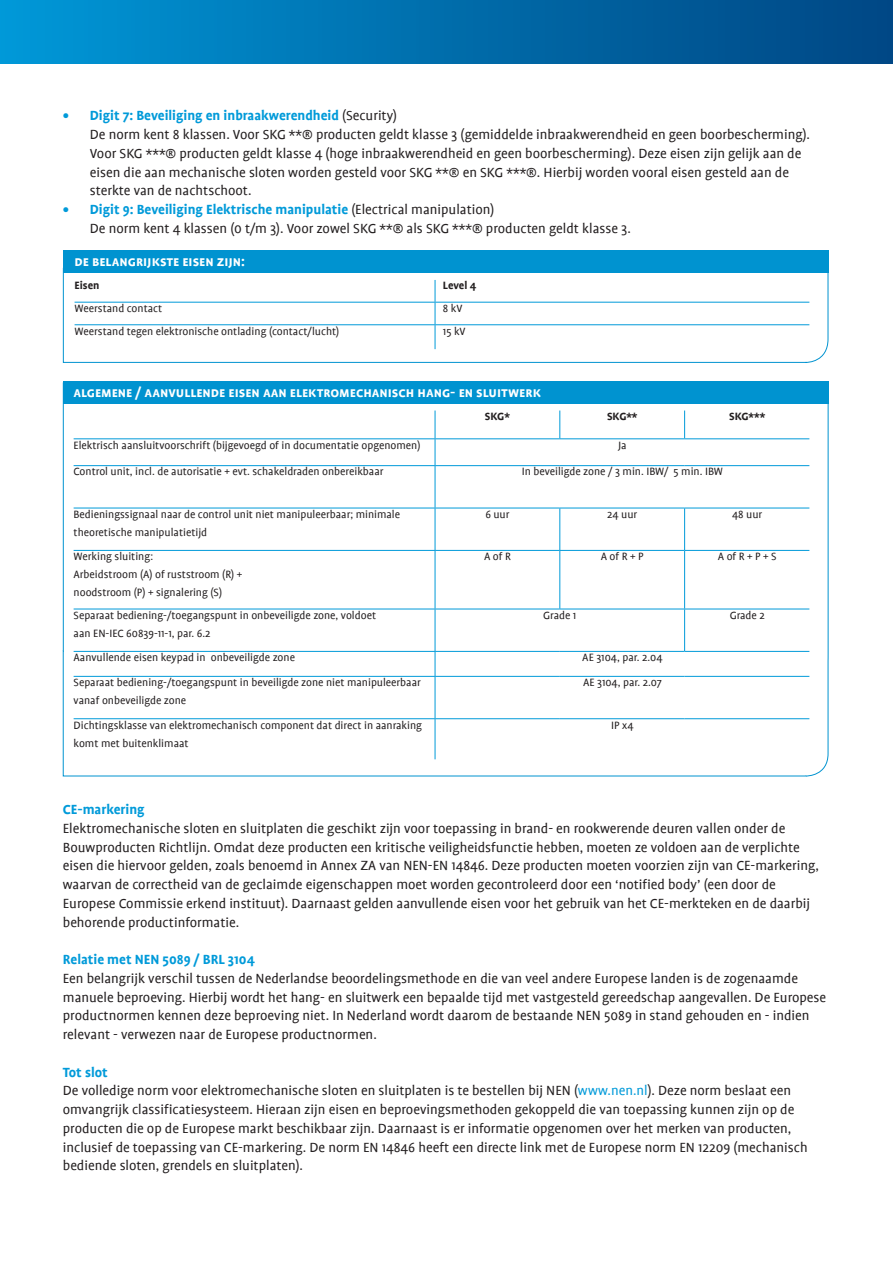
<style>
.page{position:relative;width:893px;height:1263px;background:#fff}
.page>*{position:absolute;margin:0;border:0;box-sizing:border-box;transform-origin:0 0}
.t1{font:15px/18.8px "Profile";color:#231f20}
.t2{font:700 15px "Profile SC";color:#fff}
.t3{font:700 15px "Profile";color:#009ad9}
.CCV_kader_tekst{font:12px/18px "Profile";color:#231f20}
.CCV_kader_subkopje{font:700 12px "Profile";color:#231f20}
.s1{font-weight:700;color:#009ad9}
.s2{color:#009ad9}
</style>
<div class="page">
<div style="left:0;top:0;width:893px;height:64px;background:linear-gradient(to right,#0097d6,#004583)"></div>
<div style="left:63px;top:250px;width:765px;height:23px;background:#0093d0"></div>
<div style="left:63px;top:381px;width:765px;height:23px;background:#0093d0"></div>
<svg style="left:63px;top:268px;width:766px;height:95px"></svg>
<svg style="left:62px;top:382px;width:767px;height:395px"></svg>
<hr style="left:75px;top:302px;width:360px;height:1px;background:#009ad9">
<hr style="left:435px;top:302px;width:374px;height:1px;background:#009ad9">
<hr style="left:75px;top:324px;width:360px;height:1px;background:#009ad9">
<hr style="left:435px;top:324px;width:374px;height:1px;background:#009ad9">
<svg style="left:435px;top:280px;width:1px;height:69px"></svg>
<svg style="left:559px;top:410px;width:1px;height:28px"></svg>
<svg style="left:684px;top:410px;width:1px;height:28px"></svg>
<hr style="left:74px;top:438px;width:361px;height:1px;background:#009ad9">
<hr style="left:435px;top:438px;width:125px;height:1px;background:#009ad9">
<svg style="left:435px;top:410px;width:1px;height:55px"></svg>
<hr style="left:560px;top:438px;width:125px;height:1px;background:#009ad9">
<hr style="left:685px;top:438px;width:124px;height:1px;background:#009ad9">
<hr style="left:74px;top:465px;width:361px;height:1px;background:#009ad9">
<hr style="left:435px;top:465px;width:125px;height:1px;background:#009ad9">
<hr style="left:435px;top:466px;width:1px;height:42px;background:#009ad9">
<hr style="left:560px;top:465px;width:125px;height:1px;background:#009ad9">
<hr style="left:685px;top:465px;width:124px;height:1px;background:#009ad9">
<hr style="left:74px;top:508px;width:361px;height:1px;background:#009ad9">
<hr style="left:435px;top:508px;width:125px;height:1px;background:#009ad9">
<hr style="left:435px;top:508px;width:1px;height:42px;background:#009ad9">
<hr style="left:560px;top:508px;width:125px;height:1px;background:#009ad9">
<hr style="left:559px;top:508px;width:1px;height:42px;background:#009ad9">
<hr style="left:685px;top:508px;width:124px;height:1px;background:#009ad9">
<hr style="left:684px;top:508px;width:1px;height:42px;background:#009ad9">
<hr style="left:74px;top:550px;width:361px;height:1px;background:#009ad9">
<hr style="left:435px;top:550px;width:125px;height:1px;background:#009ad9">
<hr style="left:435px;top:551px;width:1px;height:58px;background:#009ad9">
<hr style="left:560px;top:550px;width:125px;height:1px;background:#009ad9">
<hr style="left:559px;top:551px;width:1px;height:58px;background:#009ad9">
<hr style="left:685px;top:550px;width:124px;height:1px;background:#009ad9">
<hr style="left:684px;top:551px;width:1px;height:58px;background:#009ad9">
<hr style="left:74px;top:609px;width:361px;height:1px;background:#009ad9">
<hr style="left:435px;top:609px;width:125px;height:1px;background:#009ad9">
<hr style="left:435px;top:609px;width:1px;height:42px;background:#009ad9">
<hr style="left:560px;top:609px;width:125px;height:1px;background:#009ad9">
<hr style="left:685px;top:609px;width:124px;height:1px;background:#009ad9">
<hr style="left:684px;top:609px;width:1px;height:42px;background:#009ad9">
<hr style="left:74px;top:651px;width:361px;height:1px;background:#009ad9">
<hr style="left:435px;top:651px;width:125px;height:1px;background:#009ad9">
<svg style="left:435px;top:652px;width:1px;height:24px"></svg>
<hr style="left:560px;top:651px;width:125px;height:1px;background:#009ad9">
<hr style="left:685px;top:651px;width:124px;height:1px;background:#009ad9">
<hr style="left:74px;top:676px;width:361px;height:1px;background:#009ad9">
<hr style="left:435px;top:676px;width:125px;height:1px;background:#009ad9">
<hr style="left:435px;top:677px;width:1px;height:41px;background:#009ad9">
<hr style="left:560px;top:676px;width:125px;height:1px;background:#009ad9">
<hr style="left:685px;top:676px;width:124px;height:1px;background:#009ad9">
<hr style="left:74px;top:718px;width:361px;height:1px;background:#009ad9">
<hr style="left:435px;top:718px;width:125px;height:1px;background:#009ad9">
<hr style="left:435px;top:719px;width:1px;height:40px;background:#009ad9">
<hr style="left:560px;top:718px;width:125px;height:1px;background:#009ad9">
<hr style="left:685px;top:718px;width:124px;height:1px;background:#009ad9">
<p class="t1" style="left:90px;top:106px;width:722px;text-indent:-27px"><span class="s1">• Digit 7: Beveiliging en inbraakwerendheid</span> (Security)<br>De norm kent 8 klassen. Voor SKG **® producten geldt klasse 3 (gemiddelde inbraakwerendheid en geen boorbescherming).<br>Voor SKG ***® producten geldt klasse 4 (hoge inbraakwerendheid en geen boorbescherming). Deze eisen zijn gelijk aan de eisen die aan mechanische sloten worden gesteld voor SKG **® en SKG ***®. Hierbij worden vooral eisen gesteld aan de sterkte van de nachtschoot.</p>
<p class="t1" style="left:90px;top:200px;width:542px;text-indent:-27px"><span class="s1">• Digit 9: Beveiliging Elektrische manipulatie</span> (Electrical manipulation)<br>De norm kent 4 klassen (0 t/m 3). Voor zowel SKG **® als SKG ***® producten geldt klasse 3.</p>
<p class="t2" style="left:75px;top:253px;width:172px">de belangrijkste eisen zijn:</p>
<p class="CCV_kader_subkopje" style="left:75px;top:279px;width:26px">Eisen</p>
<p class="CCV_kader_subkopje" style="left:443px;top:279px;width:35px">Level 4</p>
<p class="CCV_kader_tekst" style="left:75px;top:299px;width:89px">Weerstand contact</p>
<p class="CCV_kader_tekst" style="left:443px;top:299px;width:21px">8 kV</p>
<p class="CCV_kader_tekst" style="left:75px;top:322px;width:266px">Weerstand tegen elektronische ontlading (contact/lucht)</p>
<p class="CCV_kader_tekst" style="left:443px;top:322px;width:24px">15 kV</p>
<p class="t2" style="left:74px;top:384px;width:469px">algemene / aanvullende eisen aan elektromechanisch hang- en sluitwerk</p>
<p class="CCV_kader_subkopje" style="left:485px;top:410px;width:26px">SKG*</p>
<p class="CCV_kader_subkopje" style="left:607px;top:410px;width:32px">SKG**</p>
<p class="CCV_kader_subkopje" style="left:729px;top:410px;width:37px">SKG***</p>
<p class="CCV_kader_tekst" style="left:74px;top:436px;width:348px">Elektrisch aansluitvoorschrift (bijgevoegd of in documentatie opgenomen)</p>
<p class="CCV_kader_tekst" style="left:618px;top:436px;width:10px">Ja</p>
<p class="CCV_kader_tekst" style="left:74px;top:463px;width:311px">Control unit, incl. de autorisatie + evt. schakeldraden onbereikbaar</p>
<p class="CCV_kader_tekst" style="left:522px;top:463px;width:203px">In beveiligde zone / 3 min. IBW/ 5 min. IBW</p>
<p class="CCV_kader_tekst" style="left:74px;top:505px;width:328px">Bedieningssignaal naar de control unit niet manipuleerbaar; minimale theoretische manipulatietijd</p>
<p class="CCV_kader_tekst" style="left:485px;top:505px;width:26px">6 uur</p>
<p class="CCV_kader_tekst" style="left:607px;top:505px;width:32px">24 uur</p>
<p class="CCV_kader_tekst" style="left:732px;top:505px;width:32px">48 uur</p>
<p class="CCV_kader_tekst" style="left:74px;top:548px;width:81px">Werking sluiting:</p>
<p class="CCV_kader_tekst" style="left:74px;top:566px;width:170px">Arbeidstroom (A) of ruststroom (R) +</p>
<p class="CCV_kader_tekst" style="left:74px;top:584px;width:150px">noodstroom (P) + signalering (S)</p>
<p class="CCV_kader_tekst" style="left:484px;top:548px;width:28px">A of R</p>
<p class="CCV_kader_tekst" style="left:601px;top:548px;width:44px">A of R + P</p>
<p class="CCV_kader_tekst" style="left:718px;top:548px;width:60px">A of R + P + S</p>
<p class="CCV_kader_tekst" style="left:74px;top:606px;width:304px">Separaat bediening-/toegangspunt in onbeveiligde zone, voldoet</p>
<p class="CCV_kader_tekst" style="left:74px;top:624px;width:138px">aan EN-IEC 60839-11-1, par. 6.2</p>
<p class="CCV_kader_tekst" style="left:543px;top:606px;width:35px">Grade 1</p>
<p class="CCV_kader_tekst" style="left:730px;top:606px;width:37px">Grade 2</p>
<p class="CCV_kader_tekst" style="left:74px;top:649px;width:223px">Aanvullende eisen keypad in onbeveiligde zone</p>
<p class="CCV_kader_tekst" style="left:582px;top:649px;width:82px">AE 3104, par. 2.04</p>
<p class="CCV_kader_tekst" style="left:74px;top:674px;width:349px">Separaat bediening-/toegangspunt in beveiligde zone niet manipuleerbaar vanaf onbeveiligde zone</p>
<p class="CCV_kader_tekst" style="left:583px;top:674px;width:80px">AE 3104, par. 2.07</p>
<p class="CCV_kader_tekst" style="left:74px;top:716px;width:350px">Dichtingsklasse van elektromechanisch component dat direct in aanraking komt met buitenklimaat</p>
<p class="CCV_kader_tekst" style="left:611px;top:716px;width:24px">IP x4</p>
<p class="t3" style="left:63px;top:801px;width:83px">CE-markering</p>
<p class="t1" style="left:63px;top:819px;width:757px">Elektromechanische sloten en sluitplaten die geschikt zijn voor toepassing in brand- en rookwerende deuren vallen onder de Bouwproducten Richtlijn. Omdat deze producten een kritische veiligheidsfunctie hebben, moeten ze voldoen aan de verplichte eisen die hiervoor gelden, zoals benoemd in Annex ZA van NEN-EN 14846. Deze producten moeten voorzien zijn van CE-markering, waarvan de correctheid van de geclaimde eigenschappen moet worden gecontroleerd door een ‘notified body’ (een door de Europese Commissie erkend instituut). Daarnaast gelden aanvullende eisen voor het gebruik van het CE-merkteken en de daarbij behorende productinformatie.</p>
<p class="t3" style="left:63px;top:951px;width:193px">Relatie met NEN 5089 / BRL 3104</p>
<p class="t1" style="left:63px;top:969px;width:765px">Een belangrijk verschil tussen de Nederlandse beoordelingsmethode en die van veel andere Europese landen is de zogenaamde manuele beproeving. Hierbij wordt het hang- en sluitwerk een bepaalde tijd met vastgesteld gereedschap aangevallen. De Europese productnormen kennen deze beproeving niet. In Nederland wordt daarom de bestaande NEN 5089 in stand gehouden en - indien relevant - verwezen naar de Europese productnormen.</p>
<p class="t3" style="left:63px;top:1064px;width:46px">Tot slot</p>
<p class="t1" style="left:63px;top:1081px;width:746px">De volledige norm voor elektromechanische sloten en sluitplaten is te bestellen bij NEN (<span class="s2">www.nen.nl</span>). Deze norm beslaat een omvangrijk classificatiesysteem. Hieraan zijn eisen en beproevingsmethoden gekoppeld die van toepassing kunnen zijn op de producten die op de Europese markt beschikbaar zijn. Daarnaast is er informatie opgenomen over het merken van producten, inclusief de toepassing van CE-markering. De norm EN 14846 heeft een directe link met de Europese norm EN 12209 (mechanisch bediende sloten, grendels en sluitplaten).</p>
</div>
